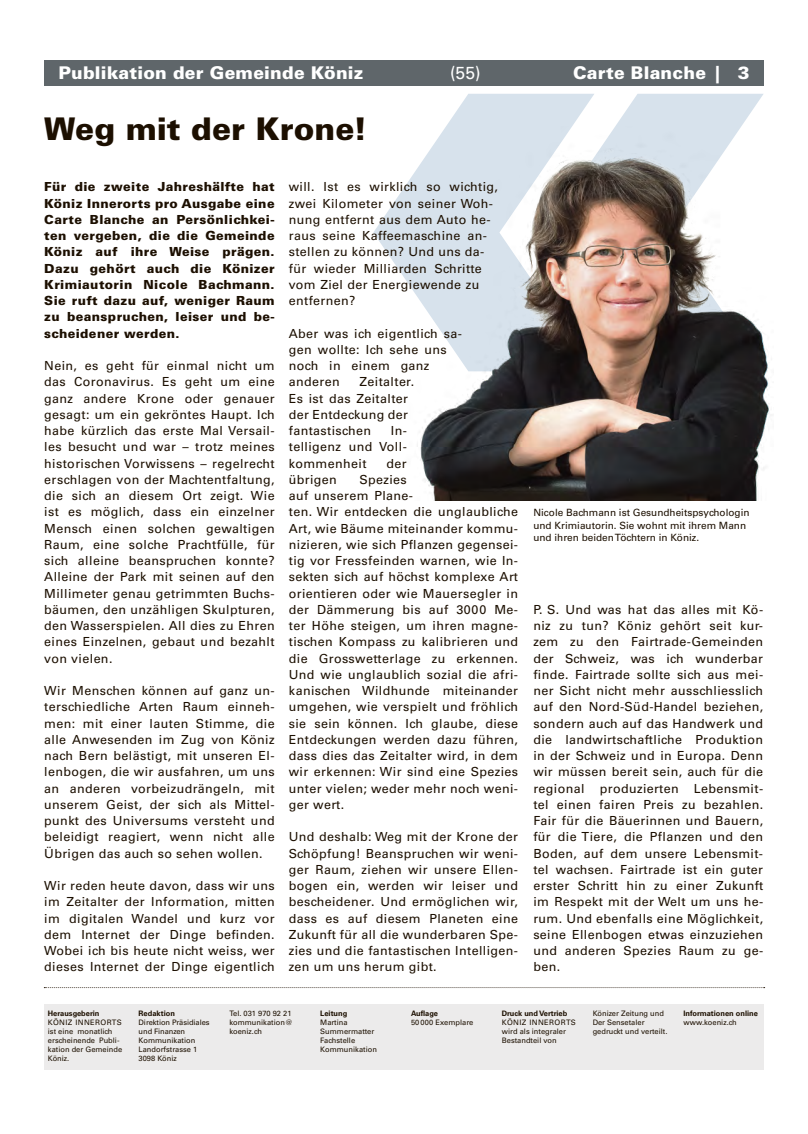
<style>
.page{position:relative;width:808px;height:1134px;background:#fff}
.page>*{position:absolute;margin:0;border:0;box-sizing:border-box;transform-origin:0 0}
.t1{font:900 31.25px "Univers LT Std";color:#1c0f00}
.t2{font:900 17.5px "Univers LT Std";letter-spacing:.01em;color:#fff}
.t3{font:17.5px "Univers LT Std";color:#fff}
.t4{font:12.5px/16.2px "Univers LT Std";letter-spacing:.03em;color:#1c0f00;text-align:justify}
.t5{font:900 12.5px/16.2px "Univers LT Std";letter-spacing:.03em;color:#1c0f00;text-align:justify}
.t6{font:10px/12.5px "Univers LT Std";color:#1c0f00}
.t7{font:7.5px/9px "Univers LT Std";color:#1c0f00}
.t8{font:700 7.5px "Univers LT Std";color:#1c0f00}
</style>
<div class="page">
<div style="left:44px;top:60px;width:720px;height:26px;background:#5f666a"></div>
<div style="left:44px;top:1004px;width:720px;height:65px;background:#ecebeb"></div>
<svg style="left:373px;top:94px;width:390px;height:179px;fill:#d7e2ec"></svg>
<img style="left:401px;top:126px;width:368px;height:374px">
<svg style="left:44px;top:987px;width:721px;height:1px"></svg>
<h2 class="t3" style="left:450px;top:62px;width:32px">(55)</h2>
<h2 class="t2" style="left:58px;top:62px;width:307px">Publikation der Gemeinde Köniz</h2>
<h2 class="t2" style="left:573px;top:62px;width:178px">Carte Blanche | 3</h2>
<h1 class="t1" style="left:44px;top:109px;width:324px">Weg mit der Krone!</h1>
<p class="t5" style="left:44px;top:179px;width:232px">Für die zweite Jahreshälfte hat Köniz Innerorts pro Ausgabe eine Carte Blanche an Persönlichkei&shy;ten vergeben, die die Gemeinde Köniz auf ihre Weise prägen.<br>Dazu gehört auch die Könizer Krimiautorin Nicole Bachmann.<br>Sie ruft dazu auf, weniger Raum zu beanspruchen, leiser und be&shy;scheidener werden.</p>
<p class="t4" style="left:44px;top:358px;width:232px">Nein, es geht für einmal nicht um das Coronavirus. Es geht um eine ganz andere Krone oder genauer gesagt: um ein gekröntes Haupt. Ich habe kürzlich das erste Mal Versail&shy;les besucht und war – trotz meines historischen Vorwissens – regelrecht erschlagen von der Machtentfaltung, die sich an diesem Ort zeigt. Wie ist es möglich, dass ein einzelner Mensch einen solchen gewaltigen Raum, eine solche Prachtfülle, für sich alleine beanspruchen konnte?<br>Alleine der Park mit seinen auf den Millimeter genau getrimmten Buchs&shy;bäumen, den unzähligen Skulpturen, den Wasserspielen. All dies zu Ehren eines Einzelnen, gebaut und bezahlt von vielen.</p>
<p class="t4" style="left:44px;top:683px;width:232px">Wir Menschen können auf ganz un&shy;terschiedliche Arten Raum einneh&shy;men: mit einer lauten Stimme, die alle Anwesenden im Zug von Köniz nach Bern belästigt, mit unseren El&shy;lenbogen, die wir ausfahren, um uns an anderen vorbeizudrängeln, mit unserem Geist, der sich als Mittel&shy;punkt des Universums versteht und beleidigt reagiert, wenn nicht alle Übrigen das auch so sehen wollen.</p>
<p class="t4" style="left:44px;top:878px;width:232px">Wir reden heute davon, dass wir uns im Zeitalter der Information, mitten im digitalen Wandel und kurz vor dem Internet der Dinge befinden.<br>Wobei ich bis heute nicht weiss, wer dieses Internet der Dinge eigentlich</p>
<p class="t4" style="left:289px;top:179px;width:211px;text-align:left">will. Ist es wirklich so wichtig, zwei Kilometer von seiner Woh&shy;nung entfernt aus dem Auto he&shy;raus seine Kaffeemaschine an&shy;stellen zu können? Und uns da&shy;für wieder Milliarden Schritte vom Ziel der Energiewende zu entfernen?</p>
<p class="t4" style="left:289px;top:325px;width:175px;text-align:left">Aber was ich eigentlich sa&shy;gen wollte: Ich sehe uns noch in einem ganz anderen</p>
<p class="t4" style="left:289px;top:374px;width:127px;text-align:left;text-indent:71px">Zeitalter.<br>Es ist das Zeitalter der Entdeckung der fantastischen</p>
<p class="t4" style="left:289px;top:423px;width:120px;text-indent:102px">In&shy;telligenz und Voll&shy;kommenheit</p>
<p class="t4" style="left:387px;top:455px;width:22px">der</p>
<p class="t4" style="left:289px;top:471px;width:231px;text-align:left;text-indent:71px">Spezies<br>auf unserem Plane-<br>ten. Wir entdecken die unglaubliche<br>Art, wie Bäume miteinander kommu&shy;nizieren, wie sich Pflanzen gegensei&shy;tig vor Fressfeinden warnen, wie In&shy;sekten sich auf höchst komplexe Art orientieren oder wie Mauersegler in der Dämmerung bis auf 3000 Me&shy;ter Höhe steigen, um ihren magne&shy;tischen Kompass zu kalibrieren und die Grosswetterlage zu erkennen.<br>Und wie unglaublich sozial die afri&shy;kanischen Wildhunde miteinander umgehen, wie verspielt und fröhlich sie sein können. Ich glaube, diese<br>Entdeckungen werden dazu führen, dass dies das Zeitalter wird, in dem wir erkennen: Wir sind eine Spezies unter vielen; weder mehr noch weni&shy;ger wert.</p>
<p class="t4" style="left:289px;top:829px;width:231px">Und deshalb: Weg mit der Krone der Schöpfung! Beanspruchen wir weni&shy;ger Raum, ziehen wir unsere Ellen&shy;bogen ein, werden wir leiser und bescheidener. Und ermöglichen wir, dass es auf diesem Planeten eine Zukunft für all die wunderbaren Spe&shy;zies und die fantastischen Intelligen&shy;zen um uns herum gibt.</p>
<p class="t4" style="left:289px;top:471px;width:50px">übrigen</p>
<p class="t6" style="left:533px;top:507px;width:218px">Nicole Bachmann ist Gesundheitspsychologin und Krimiautorin. Sie wohnt mit ihrem Mann und ihren beiden Töchtern in Köniz.</p>
<p class="t4" style="left:533px;top:601px;width:231px">P. S. Und was hat das alles mit Kö&shy;niz zu tun? Köniz gehört seit kur&shy;zem zu den Fairtrade-Gemeinden der Schweiz, was ich wunderbar finde. Fairtrade sollte sich aus mei&shy;ner Sicht nicht mehr ausschliesslich auf den Nord-Süd-Handel beziehen, sondern auch auf das Handwerk und die landwirtschaftliche Produktion in der Schweiz und in Europa. Denn wir müssen bereit sein, auch für die regional produzierten Lebensmit&shy;tel einen fairen Preis zu bezahlen.<br>Fair für die Bäuerinnen und Bauern, für die Tiere, die Pflanzen und den Boden, auf dem unsere Lebensmit&shy;tel wachsen. Fairtrade ist ein guter erster Schritt hin zu einer Zukunft im Respekt mit der Welt um uns he&shy;rum. Und ebenfalls eine Möglichkeit, seine Ellenbogen etwas einzuziehen und anderen Spezies Raum zu ge&shy;ben.</p>
<p class="t8" style="left:48px;top:1009px;width:53px">Herausgeberin</p>
<p class="t7" style="left:48px;top:1018px;width:76px">KÖNIZ INNERORTS ist eine monatlich erscheinende Publi&shy;kation der Gemeinde<br>Köniz.</p>
<p class="t8" style="left:139px;top:1009px;width:38px">Redaktion</p>
<p class="t7" style="left:139px;top:1018px;width:72px">Direktion Präsidiales und Finanzen<br>Kommunikation<br>Landorfstrasse 1<br>3098 Köniz</p>
<p class="t7" style="left:229px;top:1009px;width:65px">Tel. 031 970 92 21 kommunikation@ koeniz.ch</p>
<p class="t8" style="left:320px;top:1009px;width:28px">Leitung</p>
<p class="t7" style="left:320px;top:1018px;width:58px">Martina<br>Summermatter<br>Fachstelle<br>Kommunikation</p>
<p class="t8" style="left:411px;top:1009px;width:28px">Auflage</p>
<p class="t7" style="left:411px;top:1018px;width:64px">50000 Exemplare</p>
<p class="t8" style="left:502px;top:1009px;width:67px">Druck und Vertrieb</p>
<p class="t7" style="left:502px;top:1018px;width:76px">KÖNIZ INNERORTS wird als integraler<br>Bestandteil von</p>
<p class="t7" style="left:593px;top:1009px;width:76px">Könizer Zeitung und<br>Der Sensetaler gedruckt und verteilt.</p>
<p class="t8" style="left:683px;top:1009px;width:76px">Informationen online</p>
<p class="t7" style="left:683px;top:1018px;width:55px">www.koeniz.ch</p>
</div>
